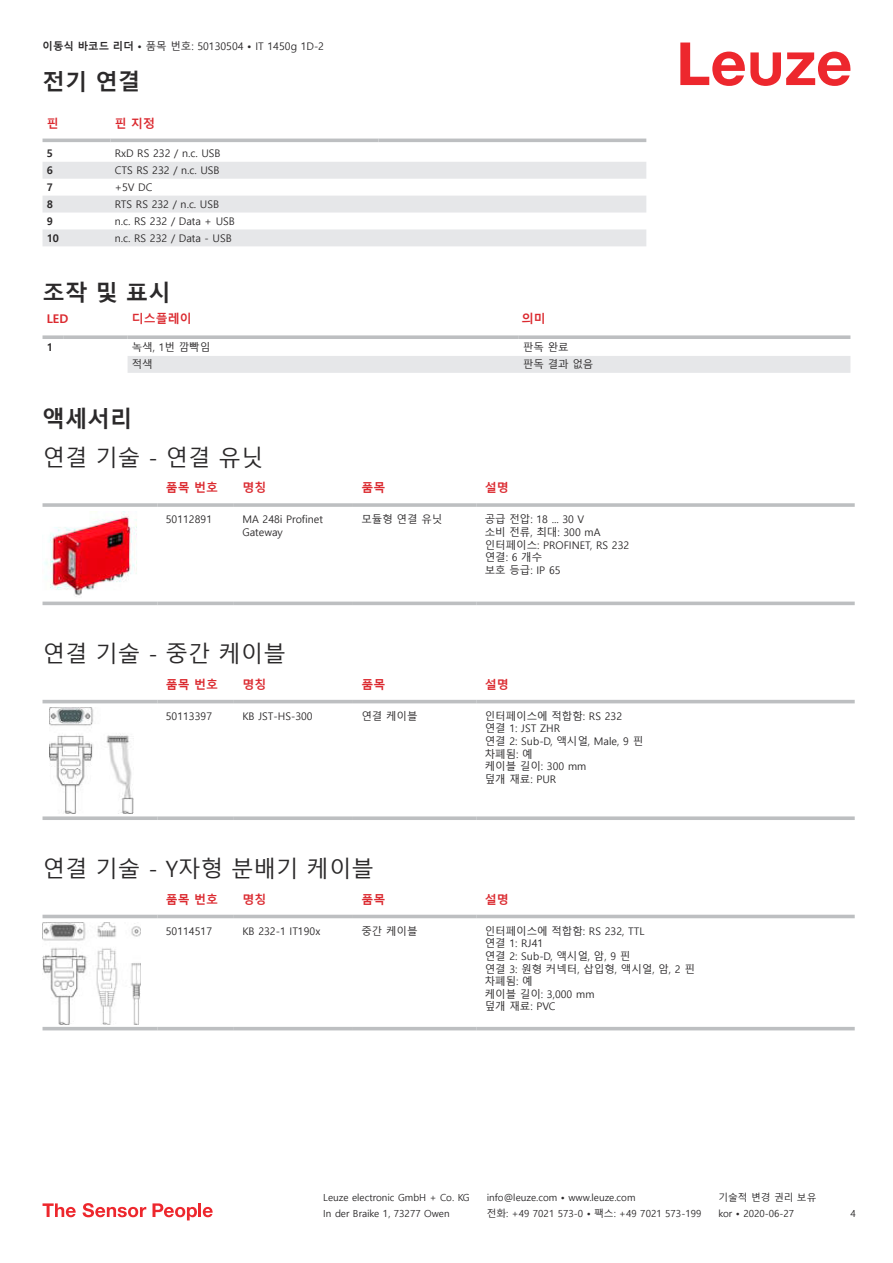
<style>
.page{position:relative;width:893px;height:1263px;background:#fff}
.page>*{position:absolute;margin:0;border:0;box-sizing:border-box;transform-origin:0 0}
.t1{font:22.5px "Malgun Gothic";color:#2b292a}
.t2{font:700 22.5px "Malgun Gothic";color:#2b292a}
.t3{font:700 12px "Malgun Gothic";color:#db2a30}
.t4{font:10.5px/12.6px "Malgun Gothic";color:#2b292a}
.t5{font:700 10.5px "Malgun Gothic";color:#2b292a}
.t6{font:9.75px "Malgun Gothic";color:#2b292a}
.s1{font-weight:700}
</style>
<div class="page">
<svg style="left:680px;top:43px;width:170px;height:43px"></svg>
<svg style="left:43px;top:138px;width:603px;height:1px"></svg>
<svg style="left:43px;top:162px;width:603px;height:84px;fill:#e6e7e9"></svg>
<hr style="left:43px;top:139px;width:68px;height:3px;background:#bdbfc1">
<hr style="left:111px;top:139px;width:267px;height:3px;background:#bdbfc1">
<hr style="left:378px;top:139px;width:268px;height:3px;background:#bdbfc1">
<div style="left:128px;top:356px;width:722px;height:17px;background:#e6e7e9"></div>
<svg style="left:43px;top:335px;width:21px;height:4px"></svg>
<svg style="left:64px;top:335px;width:64px;height:4px"></svg>
<svg style="left:128px;top:335px;width:391px;height:4px;background:#c4c5c7"></svg>
<svg style="left:519px;top:335px;width:331px;height:4px"></svg>
<svg style="left:43px;top:601px;width:812px;height:5px;fill:#efeff0"></svg>
<hr style="left:43px;top:503px;width:114px;height:4px;background:#bdbfc1">
<hr style="left:157px;top:503px;width:77px;height:4px;background:#c7c9ca">
<hr style="left:234px;top:503px;width:119px;height:4px;background:#bdbfc1">
<hr style="left:353px;top:503px;width:123px;height:4px;background:#bdbfc1">
<hr style="left:476px;top:503px;width:379px;height:4px;background:#c7c9ca">
<hr style="left:43px;top:602px;width:114px;height:3px;background:#bdbfc1">
<hr style="left:157px;top:602px;width:77px;height:3px;background:#bdbfc1">
<hr style="left:234px;top:602px;width:119px;height:3px;background:#bdbfc1">
<hr style="left:353px;top:602px;width:123px;height:3px;background:#bdbfc1">
<hr style="left:476px;top:602px;width:379px;height:3px;background:#bdbfc1">
<img style="left:44px;top:511px;width:93px;height:86px">
<svg style="left:43px;top:699px;width:812px;height:114px"></svg>
<hr style="left:43px;top:700px;width:114px;height:3px;background:#bdbfc1">
<hr style="left:157px;top:700px;width:77px;height:3px;background:#bdbfc1">
<hr style="left:234px;top:700px;width:119px;height:3px;background:#bdbfc1">
<hr style="left:353px;top:700px;width:123px;height:3px;background:#bdbfc1">
<hr style="left:476px;top:700px;width:379px;height:3px;background:#bdbfc1">
<svg style="left:43px;top:816px;width:114px;height:4px"></svg>
<svg style="left:157px;top:816px;width:77px;height:4px"></svg>
<svg style="left:234px;top:816px;width:119px;height:4px"></svg>
<svg style="left:353px;top:816px;width:123px;height:4px"></svg>
<svg style="left:476px;top:816px;width:379px;height:4px;background:#c4c6c7"></svg>
<img style="left:49px;top:708px;width:84px;height:106px">
<svg style="left:43px;top:914px;width:812px;height:117px"></svg>
<hr style="left:43px;top:915px;width:114px;height:3px;background:#bdbfc1">
<hr style="left:157px;top:915px;width:77px;height:3px;background:#bdbfc1">
<hr style="left:234px;top:915px;width:119px;height:3px;background:#bdbfc1">
<hr style="left:353px;top:915px;width:123px;height:3px;background:#bdbfc1">
<hr style="left:476px;top:915px;width:379px;height:3px;background:#bdbfc1">
<hr style="left:43px;top:1027px;width:114px;height:3px;background:#bdbfc1">
<hr style="left:157px;top:1027px;width:77px;height:3px;background:#bdbfc1">
<hr style="left:234px;top:1027px;width:119px;height:3px;background:#bdbfc1">
<hr style="left:353px;top:1027px;width:123px;height:3px;background:#bdbfc1">
<hr style="left:476px;top:1027px;width:379px;height:3px;background:#bdbfc1">
<img style="left:43px;top:922px;width:97px;height:102px">
<svg style="left:43px;top:1203px;width:33px;height:14px"></svg>
<svg style="left:83px;top:1203px;width:63px;height:14px"></svg>
<svg style="left:153px;top:1203px;width:44px;height:17px"></svg>
<hr style="left:198px;top:1203px;width:3px;height:14px;background:#ed272d">
<svg style="left:203px;top:1207px;width:10px;height:10px"></svg>
<p class="t4" style="left:43px;top:40px;width:283px"><span class="s1">이동식 바코드 리더 •</span> 품목 번호: 50130504 <span class="s1">•</span> IT 1450g 1D-2</p>
<h1 class="t2" style="left:43px;top:69px;width:99px">전기 연결</h1>
<p class="t3" style="left:47px;top:116px;width:13px">핀</p>
<p class="t3" style="left:115px;top:116px;width:42px">핀 지정</p>
<p class="t5" style="left:47px;top:147px;width:8px">5</p>
<p class="t4" style="left:115px;top:147px;width:107px">RxD RS 232 / n.c. USB</p>
<p class="t5" style="left:47px;top:164px;width:8px">6</p>
<p class="t4" style="left:115px;top:164px;width:106px">CTS RS 232 / n.c. USB</p>
<p class="t5" style="left:47px;top:181px;width:8px">7</p>
<p class="t4" style="left:115px;top:181px;width:39px">+5V DC</p>
<p class="t5" style="left:47px;top:198px;width:8px">8</p>
<p class="t4" style="left:115px;top:198px;width:106px">RTS RS 232 / n.c. USB</p>
<p class="t5" style="left:47px;top:215px;width:8px">9</p>
<p class="t4" style="left:115px;top:215px;width:122px">n.c. RS 232 / Data + USB</p>
<p class="t5" style="left:47px;top:232px;width:14px">10</p>
<p class="t4" style="left:115px;top:232px;width:119px">n.c. RS 232 / Data - USB</p>
<h1 class="t2" style="left:43px;top:279px;width:130px">조작 및 표시</h1>
<p class="t3" style="left:47px;top:312px;width:23px">LED</p>
<p class="t3" style="left:132px;top:312px;width:61px">디스플레이</p>
<p class="t3" style="left:522px;top:312px;width:25px">의미</p>
<p class="t5" style="left:47px;top:341px;width:8px">1</p>
<p class="t4" style="left:132px;top:341px;width:80px">녹색, 1번 깜빡임</p>
<p class="t4" style="left:523px;top:341px;width:47px">판독 완료</p>
<p class="t4" style="left:132px;top:358px;width:22px">적색</p>
<p class="t4" style="left:523px;top:358px;width:72px">판독 결과 없음</p>
<h1 class="t2" style="left:43px;top:406px;width:91px">액세서리</h1>
<h1 class="t1" style="left:43px;top:445px;width:222px">연결 기술 - 연결 유닛</h1>
<p class="t3" style="left:166px;top:481px;width:54px">품목 번호</p>
<p class="t3" style="left:242px;top:481px;width:25px">명칭</p>
<p class="t3" style="left:361px;top:481px;width:25px">품목</p>
<p class="t3" style="left:485px;top:481px;width:25px">설명</p>
<p class="t4" style="left:166px;top:513px;width:48px">50112891</p>
<p class="t4" style="left:242px;top:513px;width:82px">MA 248i Profinet<br>Gateway</p>
<p class="t4" style="left:361px;top:513px;width:82px">모듈형 연결 유닛</p>
<p class="t4" style="left:485px;top:513px;width:146px">공급 전압: 18 ... 30 V<br>소비 전류, 최대: 300 mA 인터페이스: PROFINET, RS 232 연결: 6 개수<br>보호 등급: IP 65</p>
<h1 class="t1" style="left:43px;top:641px;width:245px">연결 기술 - 중간 케이블</h1>
<p class="t3" style="left:166px;top:677px;width:54px">품목 번호</p>
<p class="t3" style="left:242px;top:677px;width:25px">명칭</p>
<p class="t3" style="left:361px;top:677px;width:25px">품목</p>
<p class="t3" style="left:485px;top:677px;width:25px">설명</p>
<p class="t4" style="left:166px;top:710px;width:48px">50113397</p>
<p class="t4" style="left:242px;top:710px;width:72px">KB JST-HS-300</p>
<p class="t4" style="left:361px;top:710px;width:58px">연결 케이블</p>
<p class="t4" style="left:485px;top:710px;width:160px">인터페이스에 적합함: RS 232 연결 1: JST ZHR<br>연결 2: Sub-D, 액시얼, Male, 9 핀 차폐됨: 예<br>케이블 길이: 300 mm<br>덮개 재료: PUR</p>
<h1 class="t1" style="left:43px;top:856px;width:333px">연결 기술 - Y자형 분배기 케이블</h1>
<p class="t3" style="left:166px;top:892px;width:54px">품목 번호</p>
<p class="t3" style="left:242px;top:892px;width:25px">명칭</p>
<p class="t3" style="left:361px;top:892px;width:25px">품목</p>
<p class="t3" style="left:485px;top:892px;width:25px">설명</p>
<p class="t4" style="left:166px;top:925px;width:48px">50114517</p>
<p class="t4" style="left:242px;top:925px;width:79px">KB 232-1 IT190x</p>
<p class="t4" style="left:361px;top:925px;width:58px">중간 케이블</p>
<p class="t4" style="left:485px;top:925px;width:212px">인터페이스에 적합함: RS 232, TTL<br>연결 1: RJ41<br>연결 2: Sub-D, 액시얼, 암, 9 핀<br>연결 3: 원형 커넥터, 삽입형, 액시얼, 암, 2 핀 차폐됨: 예<br>케이블 길이: 3,000 mm<br>덮개 재료: PVC</p>
<p class="t6" style="left:323px;top:1192px;width:148px">Leuze electronic GmbH + Co. KG</p>
<p class="t6" style="left:487px;top:1192px;width:150px">info@leuze.com • www.leuze.com</p>
<p class="t6" style="left:718px;top:1192px;width:100px">기술적 변경 권리 보유</p>
<p class="t6" style="left:323px;top:1208px;width:128px">In der Braike 1, 73277 Owen</p>
<p class="t6" style="left:487px;top:1208px;width:216px">전화: +49 7021 573-0 • 팩스: +49 7021 573-199</p>
<p class="t6" style="left:718px;top:1208px;width:77px">kor • 2020-06-27</p>
<p class="t6" style="left:850px;top:1208px;width:7px">4</p>
</div>
